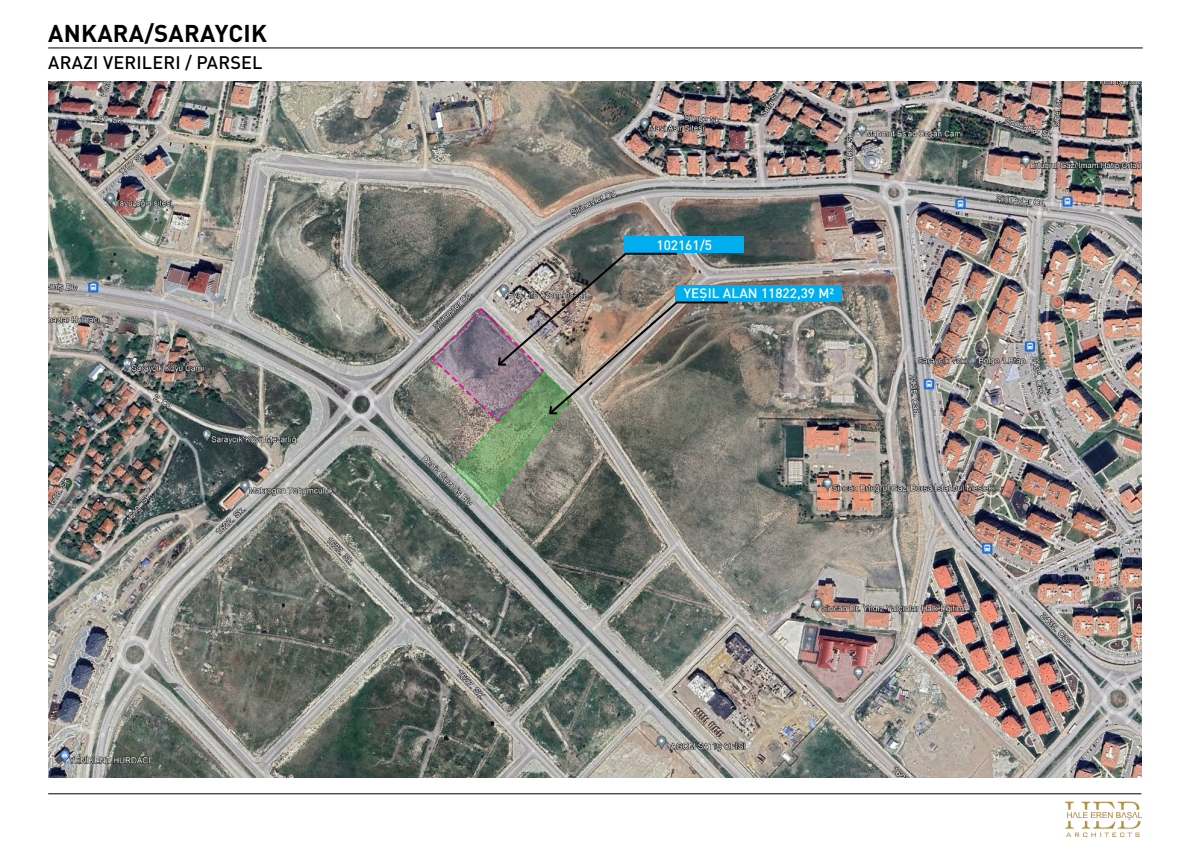
<style>
.page{position:relative;width:1191px;height:842px;background:#fff}
.page>*{position:absolute;margin:0;border:0;box-sizing:border-box;transform-origin:0 0}
.t1{font:700 24px "DIN Pro";letter-spacing:.01em;color:#000101}
.t2{font:500 18px "DIN Pro";letter-spacing:.01em;color:#000}
.t3{font:500 13.5px "DIN Pro";color:#fff}
</style>
<div class="page">
<img style="left:48px;top:82px;width:1093px;height:695px">
<img style="left:1065px;top:801px;width:76px;height:35px">
<div style="left:624px;top:236px;width:120px;height:17px;background:#00aeef"></div>
<div style="left:676px;top:285px;width:166px;height:16px;background:#00aeef"></div>
<img style="left:430px;top:252px;width:300px;height:257px">
<hr style="left:48px;top:793px;width:1093px;height:1px;background:#000">
<hr style="left:48px;top:48px;width:1094px;height:1px;background:#000">
<h1 class="t1" style="left:48px;top:17px;width:220px">ANKARA/SARAYCIK</h1>
<h2 class="t2" style="left:48px;top:50px;width:216px">ARAZI VERILERI / PARSEL</h2>
<p class="t3" style="left:656px;top:236px;width:57px">102161/5</p>
<p class="t3" style="left:684px;top:284px;width:152px">YEŞIL ALAN 11822,39 M²</p>
</div>
